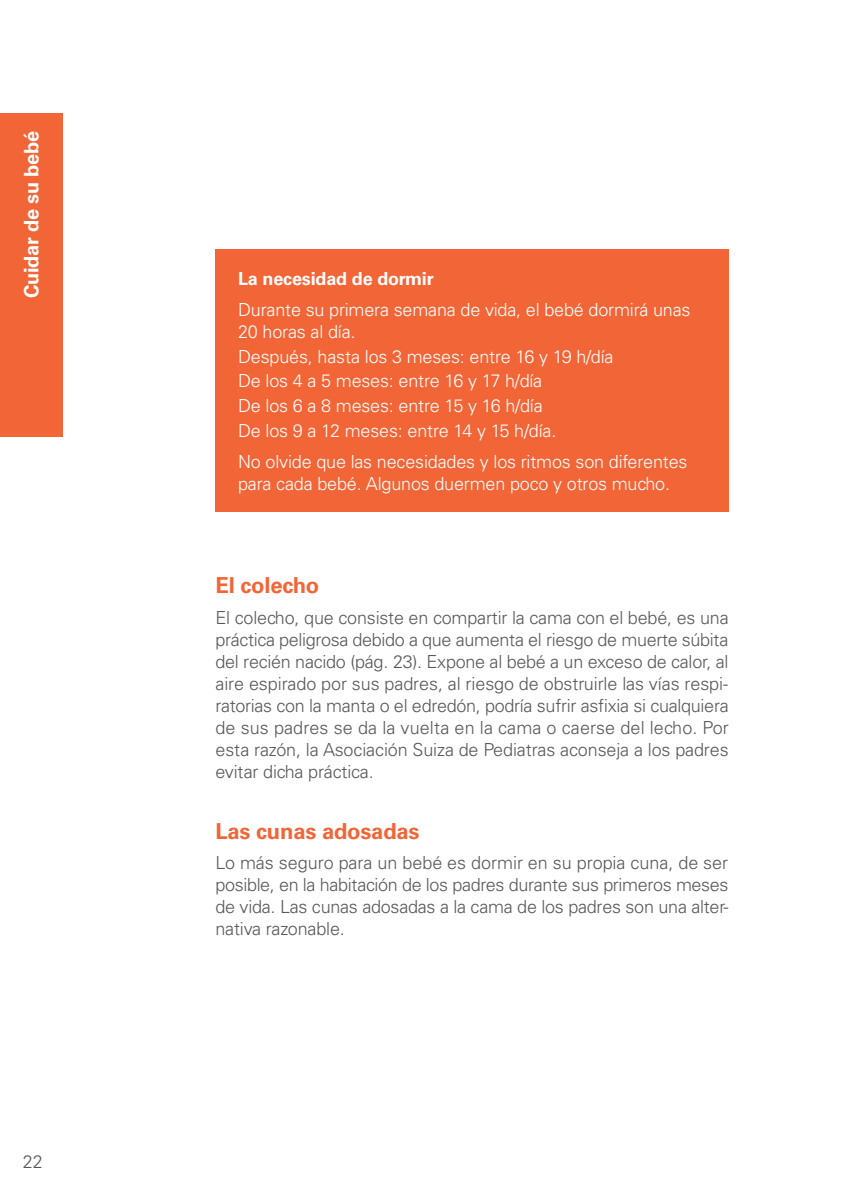
<style>
.page{position:relative;width:842px;height:1191px;background:#fff}
.page>*{position:absolute;margin:0;border:0;box-sizing:border-box;transform-origin:0 0}
.t1{font:700 22px "Univers LT Std";letter-spacing:-.01em;color:#f26537}
.t2{font:700 20px "Univers LT Std";letter-spacing:-.01em;color:#fff}
.t3{font:300 18px/22px "Univers LT Std";letter-spacing:-.01em;color:#57585a;text-align:justify}
.t4{font:300 18px/24.8px "Univers LT Std";letter-spacing:-.01em;color:#fff}
.t5{font:700 18px "Univers LT Std";letter-spacing:-.01em;color:#fff}
</style>
<div class="page">
<div style="left:0;top:113px;width:62px;height:324px;background:#f26537"></div>
<div style="left:215px;top:249px;width:514px;height:263px;background:#f26537"></div>
<p class="t2" style="left:20px;top:298px;width:169px;rotate:-90deg">Cuidar de su bebé</p>
<p class="t3" style="left:23px;top:1151px;width:22px">22</p>
<p class="t5" style="left:238px;top:268px;width:197px">La necesidad de dormir</p>
<p class="t4" style="left:238px;top:298px;width:454px;line-height:22px">Durante su primera semana de vida, el bebé dormirá unas<br>20 horas al día.</p>
<p class="t4" style="left:238px;top:344px;width:377px">Después, hasta los 3 meses: entre 16 y 19 h/día De los 4 a 5 meses: entre 16 y 17 h/día<br>De los 6 a 8 meses: entre 15 y 16 h/día<br>De los 9 a 12 meses: entre 14 y 15 h/día.</p>
<p class="t4" style="left:238px;top:450px;width:451px;line-height:22px">No olvide que las necesidades y los ritmos son diferentes para cada bebé. Algunos duermen poco y otros mucho.</p>
<p class="t1" style="left:215px;top:572px;width:105px">El colecho</p>
<p class="t3" style="left:215px;top:606px;width:515px">El colecho, que consiste en compartir la cama con el bebé, es una práctica peligrosa debido a que aumenta el riesgo de muerte súbita del recién nacido (pág. 23). Expone al bebé a un exceso de calor, al aire espirado por sus padres, al riesgo de obstruirle las vías respi&shy;ratorias con la manta o el edredón, podría sufrir asfixia si cualquiera de sus padres se da la vuelta en la cama o caerse del lecho. Por esta razón, la Asociación Suiza de Pediatras aconseja a los padres evitar dicha práctica.</p>
<p class="t1" style="left:215px;top:818px;width:206px">Las cunas adosadas</p>
<p class="t3" style="left:215px;top:851px;width:515px">Lo más seguro para un bebé es dormir en su propia cuna, de ser posible, en la habitación de los padres durante sus primeros meses de vida. Las cunas adosadas a la cama de los padres son una alter&shy;nativa razonable.</p>
</div>
